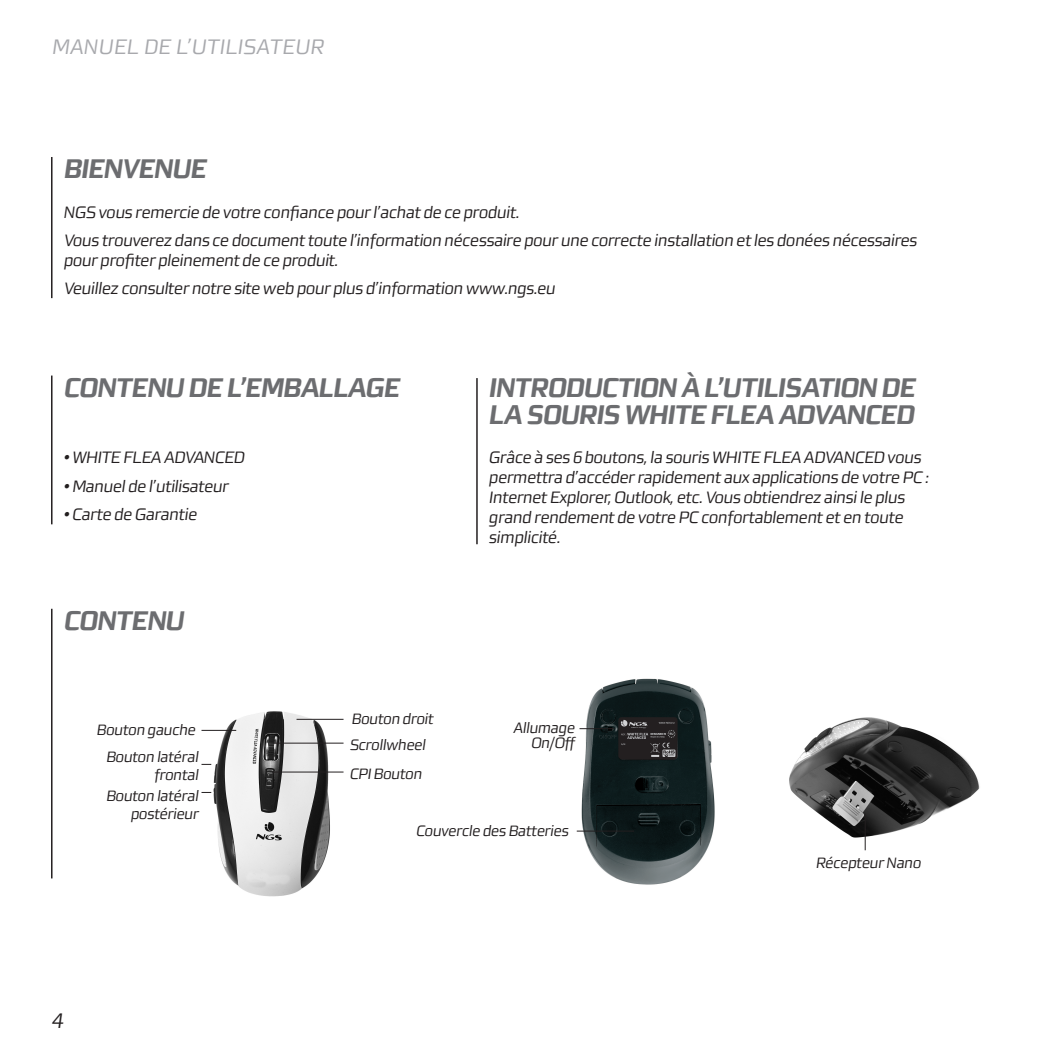
<style>
.page{position:relative;width:1063px;height:1063px;background:#fff}
.page>*{position:absolute;margin:0;border:0;box-sizing:border-box;transform-origin:0 0}
.t1{font:italic 700 27px/27px "Morgan Sans";letter-spacing:-.04em;color:#6c6d70}
.t2{font:italic 21px "Morgan Sans";color:#a8a9ad}
.t3{font:italic 21px "Morgan Sans";color:#231f20}
.t4{font:italic 16.5px/19.8px "Morgan Sans";letter-spacing:-.04em;color:#231f20}
.t5{font:italic 15px/18px "Morgan Sans";letter-spacing:-.04em;color:#231f20;text-align:right}
</style>
<div class="page">
<img style="left:207px;top:711px;width:132px;height:185px">
<hr style="left:297px;top:719px;width:47px;height:1px;background:#231f20">
<hr style="left:273px;top:743px;width:71px;height:1px;background:#231f20">
<hr style="left:272px;top:772px;width:72px;height:1px;background:#231f20">
<hr style="left:202px;top:730px;width:34px;height:1px;background:#231f20">
<img style="left:789px;top:717px;width:191px;height:134px">
<hr style="left:865px;top:814px;width:1px;height:36px;background:#231f20">
<img style="left:576px;top:678px;width:139px;height:207px">
<hr style="left:577px;top:831px;width:57px;height:1px;background:#231f20">
<hr style="left:580px;top:728px;width:34px;height:1px;background:#231f20">
<hr style="left:51px;top:157px;width:2px;height:141px;background:#231f20">
<hr style="left:51px;top:609px;width:2px;height:269px;background:#231f20">
<hr style="left:51px;top:376px;width:2px;height:148px;background:#231f20">
<hr style="left:476px;top:378px;width:2px;height:166px;background:#231f20">
<p class="t2" style="left:52px;top:34px;width:274px">MANUEL DE L’UTILISATEUR</p>
<h1 class="t1" style="left:64px;top:156px;width:145px">BIENVENUE</h1>
<p class="t4" style="left:64px;top:198px;width:855px;line-height:28.2px">NGS vous remercie de votre confiance pour l’achat de ce produit.<br>Vous trouverez dans ce document toute l’information nécessaire pour une correcte installation et les donées nécessaires</p>
<p class="t4" style="left:64px;top:246px;width:494px;line-height:28.2px">pour profiter pleinement de ce produit.<br>Veuillez consulter notre site web pour plus d’information www.ngs.eu</p>
<h1 class="t1" style="left:64px;top:374px;width:338px">CONTENU DE L’EMBALLAGE</h1>
<p class="t4" style="left:64px;top:448px;width:183px">• WHITE FLEA ADVANCED</p>
<p class="t4" style="left:64px;top:476px;width:167px">• Manuel de l’utilisateur</p>
<p class="t4" style="left:64px;top:504px;width:135px">• Carte de Garantie</p>
<h1 class="t1" style="left:64px;top:608px;width:103px">CONTEnu</h1>
<p class="t5" style="left:97px;top:721px;width:101px">Bouton gauche</p>
<p class="t5" style="left:106px;top:748px;width:94px">Bouton latéral frontal</p>
<p class="t5" style="left:106px;top:787px;width:94px">Bouton latéral postérieur</p>
<p class="t5" style="left:352px;top:710px;width:84px">Bouton droit</p>
<p class="t5" style="left:350px;top:730px;width:78px;line-height:28.8px;text-align:left">Scrollwheel<br>CPI Bouton</p>
<h1 class="t1" style="left:489px;top:374px;width:429px">INTRODUCTION À L’UTILISATION DE<br>LA SOURIS WHITE FLEA ADVANCED</h1>
<p class="t4" style="left:489px;top:448px;width:442px">Grâce à ses 6 boutons, la souris WHITE FLEA ADVANCED vous permettra d’accéder rapidement aux applications de votre PC :<br>Internet Explorer, Outlook, etc. Vous obtiendrez ainsi le plus grand rendement de votre PC confortablement et en toute simplicité.</p>
<p class="t5" style="left:514px;top:720px;width:64px;line-height:15px">Allumage<br>On/Off</p>
<p class="t3" style="left:51px;top:1008px;width:14px">4</p>
<p class="t5" style="left:416px;top:822px;width:155px">Couvercle des Batteries</p>
<p class="t5" style="left:816px;top:854px;width:107px">Récepteur Nano</p>
</div>
